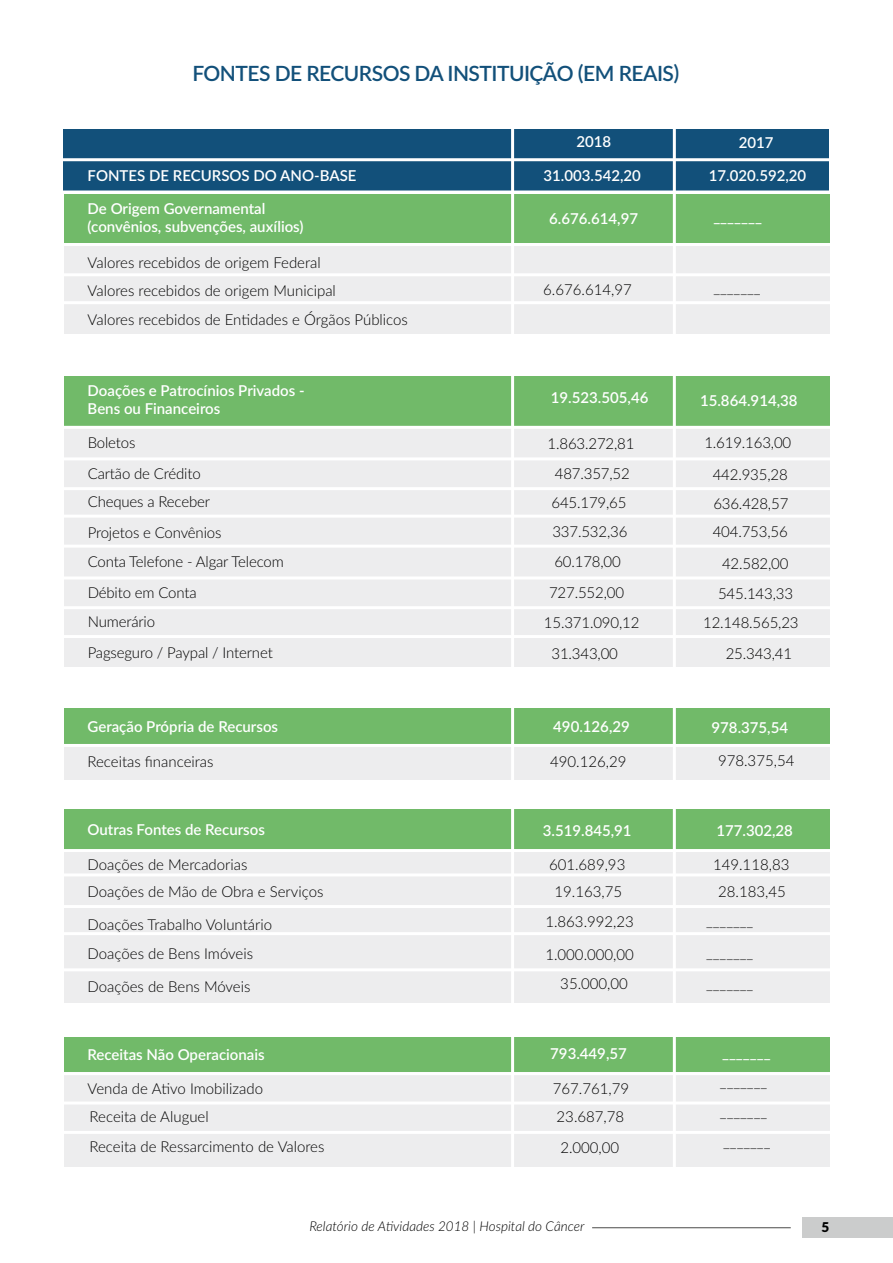
<style>
.page{position:relative;width:893px;height:1263px;background:#fff}
.page>*{position:absolute;margin:0;border:0;box-sizing:border-box;transform-origin:0 0}
.t1{font:600 21px "Lato";letter-spacing:-.025em;color:#12507a}
.t2{font:300 15px/31.3px "Lato";letter-spacing:-.005em;color:#000}
.t3{font:600 15px/18px "Lato";color:#fff}
.t4{font:italic 300 13.5px "Lato Latin";color:#000}
.t5{font:900 13.5px "Lato";color:#000}
</style>
<div class="page">
<div style="left:802px;top:1217px;width:91px;height:20px;background:#cbcccc"></div>
<hr style="left:592px;top:1227px;width:199px;height:1px;background:#4a4a49">
<div style="left:64px;top:195px;width:766px;height:51px;background:#71ba69"></div>
<div style="left:64px;top:376px;width:766px;height:51px;background:#71ba69"></div>
<div style="left:64px;top:708px;width:766px;height:51px;background:#71ba69"></div>
<div style="left:64px;top:810px;width:766px;height:51px;background:#71ba69"></div>
<div style="left:64px;top:1037px;width:766px;height:51px;background:#71ba69"></div>
<div style="left:64px;top:1072px;width:766px;height:94px;background:#ededee"></div>
<div style="left:64px;top:246px;width:766px;height:88px;background:#ededee"></div>
<div style="left:64px;top:130px;width:765px;height:62px;background:#12507a"></div>
<div style="left:64px;top:852px;width:766px;height:150px;background:#ededee"></div>
<hr style="left:43px;top:158px;width:807px;height:3px;background:#fff">
<hr style="left:43px;top:243px;width:807px;height:3px;background:#fff">
<div style="left:64px;top:428px;width:766px;height:238px;background:#ededee"></div>
<hr style="left:43px;top:426px;width:807px;height:3px;background:#fff">
<hr style="left:43px;top:457px;width:807px;height:3px;background:#fff">
<hr style="left:43px;top:487px;width:807px;height:3px;background:#fff">
<hr style="left:43px;top:515px;width:807px;height:3px;background:#fff">
<hr style="left:43px;top:545px;width:807px;height:3px;background:#fff">
<hr style="left:43px;top:576px;width:807px;height:3px;background:#fff">
<hr style="left:43px;top:606px;width:807px;height:3px;background:#fff">
<hr style="left:43px;top:635px;width:807px;height:3px;background:#fff">
<div style="left:64px;top:745px;width:766px;height:34px;background:#ededee"></div>
<hr style="left:43px;top:744px;width:807px;height:3px;background:#fff">
<hr style="left:43px;top:273px;width:807px;height:3px;background:#fff">
<hr style="left:43px;top:190px;width:807px;height:3px;background:#fff">
<hr style="left:43px;top:301px;width:807px;height:3px;background:#fff">
<hr style="left:511px;top:122px;width:3px;height:1077px;background:#fff">
<hr style="left:673px;top:122px;width:3px;height:1077px;background:#fff">
<hr style="left:43px;top:849px;width:807px;height:3px;background:#fff">
<hr style="left:43px;top:873px;width:807px;height:3px;background:#fff">
<hr style="left:43px;top:905px;width:807px;height:3px;background:#fff">
<hr style="left:43px;top:932px;width:807px;height:3px;background:#fff">
<hr style="left:43px;top:968px;width:807px;height:3px;background:#fff">
<hr style="left:43px;top:1072px;width:807px;height:3px;background:#fff">
<hr style="left:43px;top:1101px;width:807px;height:3px;background:#fff">
<hr style="left:43px;top:1131px;width:807px;height:3px;background:#fff">
<h1 class="t1" style="left:192px;top:58px;width:488px">FONTES DE RECURSOS DA INSTITUIÇÃO (EM REAIS)</h1>
<p class="t3" style="left:576px;top:132px;width:36px">2018</p>
<p class="t3" style="left:739px;top:133px;width:36px">2017</p>
<p class="t3" style="left:88px;top:166px;width:270px">FONTES DE RECURSOS DO ANO-BASE</p>
<p class="t3" style="left:88px;top:199px;width:217px">De Origem Governamental (convênios, subvenções, auxílios)</p>
<p class="t2" style="left:88px;top:247px;width:322px;line-height:28.7px">Valores recebidos de origem Federal<br>Valores recebidos de origem Municipal<br>Valores recebidos de Entidades e Órgãos Públicos</p>
<p class="t3" style="left:88px;top:381px;width:219px">Doações e Patrocínios Privados -<br>Bens ou Financeiros</p>
<p class="t2" style="left:88px;top:427px;width:115px">Boletos<br>Cartão de Crédito</p>
<p class="t2" style="left:88px;top:486px;width:135px;line-height:30.5px">Cheques a Receber<br>Projetos e Convênios</p>
<p class="t2" style="left:88px;top:545px;width:198px">Conta Telefone - Algar Telecom<br>Débito em Conta</p>
<p class="t2" style="left:88px;top:606px;width:69px">Numerário</p>
<p class="t2" style="left:88px;top:636px;width:187px">Pagseguro / Paypal / Internet</p>
<p class="t3" style="left:88px;top:717px;width:192px">Geração Própria de Recursos</p>
<p class="t2" style="left:88px;top:745px;width:128px">Receitas financeiras</p>
<p class="t3" style="left:543px;top:166px;width:99px">31.003.542,20</p>
<p class="t3" style="left:709px;top:166px;width:99px">17.020.592,20</p>
<p class="t3" style="left:549px;top:208px;width:90px">6.676.614,97</p>
<p class="t2" style="left:543px;top:273px;width:90px">6.676.614,97</p>
<p class="t3" style="left:713px;top:207px;width:50px">_______</p>
<p class="t2" style="left:713px;top:271px;width:49px">_______</p>
<p class="t3" style="left:551px;top:388px;width:99px">19.523.505,46</p>
<p class="t3" style="left:700px;top:390px;width:99px">15.864.914,38</p>
<p class="t2" style="left:704px;top:427px;width:88px;text-align:center">1.619.163,00<br>442.935,28</p>
<p class="t2" style="left:548px;top:429px;width:88px;line-height:29.1px;text-align:center">1.863.272,81<br>487.357,52</p>
<p class="t2" style="left:551px;top:487px;width:77px">645.179,65</p>
<p class="t2" style="left:713px;top:488px;width:77px">636.428,57</p>
<p class="t2" style="left:549px;top:516px;width:80px;line-height:30.5px;text-align:center">337.532,36<br>60.178,00<br>727.552,00</p>
<p class="t2" style="left:713px;top:515px;width:77px;text-align:right">404.753,56<br>42.582,00</p>
<p class="t2" style="left:718px;top:577px;width:77px">545.143,33</p>
<p class="t2" style="left:544px;top:607px;width:97px">15.371.090,12</p>
<p class="t2" style="left:551px;top:637px;width:68px">31.343,00</p>
<p class="t2" style="left:703px;top:607px;width:97px">12.148.565,23</p>
<p class="t2" style="left:726px;top:637px;width:68px">25.343,41</p>
<p class="t3" style="left:553px;top:716px;width:78px">490.126,29</p>
<p class="t3" style="left:712px;top:718px;width:78px">978.375,54</p>
<p class="t2" style="left:550px;top:746px;width:78px">490.126,29</p>
<p class="t2" style="left:718px;top:745px;width:78px">978.375,54</p>
<p class="t3" style="left:88px;top:819px;width:179px">Outras Fontes de Recursos</p>
<p class="t3" style="left:543px;top:821px;width:90px">3.519.845,91</p>
<p class="t3" style="left:716px;top:821px;width:78px">177.302,28</p>
<p class="t2" style="left:88px;top:848px;width:161px">Doações de Mercadorias</p>
<p class="t2" style="left:549px;top:848px;width:78px">601.689,93</p>
<p class="t2" style="left:713px;top:848px;width:78px">149.118,83</p>
<p class="t2" style="left:88px;top:875px;width:237px">Doações de Mão de Obra e Serviços</p>
<p class="t2" style="left:554px;top:875px;width:69px">19.163,75</p>
<p class="t2" style="left:88px;top:908px;width:186px">Doações Trabalho Voluntário</p>
<p class="t2" style="left:545px;top:905px;width:90px">1.863.992,23</p>
<p class="t2" style="left:88px;top:937px;width:167px">Doações de Bens Imóveis</p>
<p class="t2" style="left:545px;top:938px;width:90px">1.000.000,00</p>
<p class="t2" style="left:88px;top:970px;width:164px">Doações de Bens Móveis</p>
<p class="t2" style="left:560px;top:968px;width:69px">35.000,00</p>
<p class="t3" style="left:88px;top:1045px;width:179px">Receitas Não Operacionais</p>
<p class="t3" style="left:550px;top:1044px;width:78px">793.449,57</p>
<p class="t2" style="left:88px;top:1073px;width:177px">Venda de Ativo Imobilizado</p>
<p class="t2" style="left:553px;top:1073px;width:78px">767.761,79</p>
<p class="t2" style="left:90px;top:1100px;width:121px">Receita de Aluguel</p>
<p class="t2" style="left:557px;top:1100px;width:69px">23.687,78<br>2.000,00</p>
<p class="t2" style="left:89px;top:1130px;width:236px">Receita de Ressarcimento de Valores</p>
<p class="t2" style="left:718px;top:875px;width:69px">28.183,45</p>
<p class="t2" style="left:706px;top:904px;width:49px">_______</p>
<p class="t2" style="left:706px;top:936px;width:49px">_______</p>
<p class="t2" style="left:706px;top:968px;width:49px">_______</p>
<p class="t3" style="left:722px;top:1042px;width:50px">_______</p>
<p class="t2" style="left:720px;top:1066px;width:49px;line-height:29.4px">_______ _______</p>
<p class="t2" style="left:723px;top:1125px;width:49px">_______</p>
<p class="t4" style="left:309px;top:1219px;width:277px">Relatório de Atividades 2018 | Hospital do Câncer</p>
<p class="t5" style="left:821px;top:1217px;width:9px">5</p>
</div>
